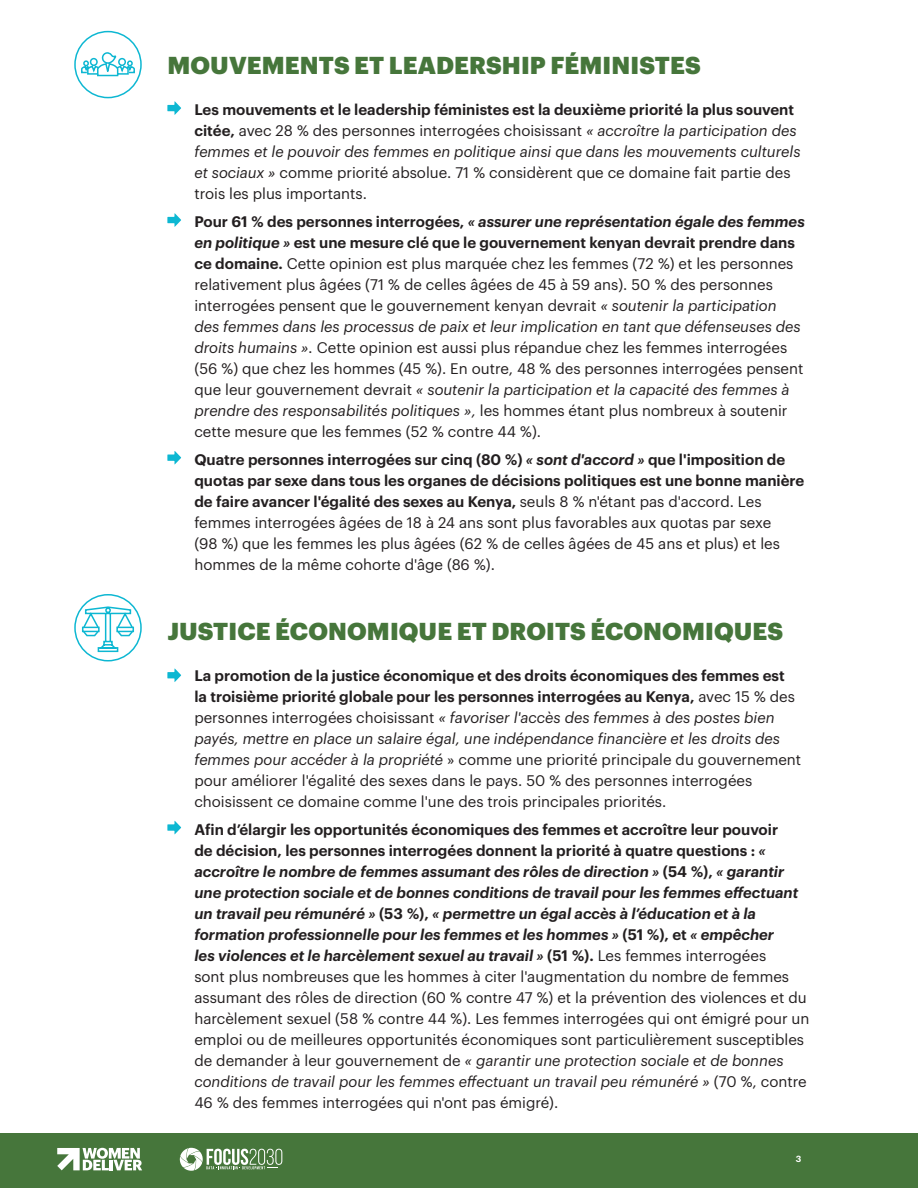
<style>
.page{position:relative;width:918px;height:1188px;background:#fff}
.page>*{position:absolute;margin:0;border:0;box-sizing:border-box;transform-origin:0 0}
.Subhead{font:900 24px "Graphik";letter-spacing:.005em;color:#46763b}
.Body{font:15px/21px "Graphik";color:#231f20}
.Body-2{font:600 8.7px "Graphik";color:#fff}
.s1{font-weight:600}
.s2{font-style:italic}
.s3{font-weight:600;font-style:italic}
</style>
<div class="page">
<div style="left:0;top:1133px;width:918px;height:55px;background:#46763b"></div>
<svg style="left:179px;top:1148px;width:103px;height:23px"></svg>
<svg style="left:57px;top:1148px;width:85px;height:22px"></svg>
<svg style="left:167px;top:213px;width:14px;height:14px"></svg>
<svg style="left:167px;top:451px;width:14px;height:14px"></svg>
<svg style="left:167px;top:821px;width:14px;height:13px"></svg>
<svg style="left:167px;top:668px;width:14px;height:14px"></svg>
<svg style="left:80px;top:52px;width:56px;height:32px"></svg>
<div style="left:74px;top:31px;width:68px;height:67px;border:2px solid #0db7d2;border-radius:50%"></div>
<svg style="left:81px;top:605px;width:54px;height:48px"></svg>
<div style="left:74px;top:594px;width:68px;height:68px;border:2px solid #0db7d2;border-radius:50%"></div>
<svg style="left:167px;top:101px;width:14px;height:14px"></svg>
<p class="Subhead" style="left:167px;top:46px;width:535px">MOUVEMENTS ET LEADERSHIP FÉMINISTES</p>
<p class="Body" style="left:194px;top:98px;width:608px"><span class="s1">Les mouvements et le leadership féministes est la deuxième priorité la plus souvent citée,</span> avec 28 % des personnes interrogées choisissant <span class="s2">« accroître la participation des femmes et le pouvoir des femmes en politique ainsi que dans les mouvements culturels et sociaux »</span> comme priorité absolue. 71 % considèrent que ce domaine fait partie des trois les plus importants.</p>
<p class="Body" style="left:194px;top:210px;width:612px"><span class="s1">Pour 61 % des personnes interrogées,</span> <span class="s3">« assurer une représentation égale des femmes en politique »</span> <span class="s1">est une mesure clé que le gouvernement kenyan devrait prendre dans ce domaine.</span> Cette opinion est plus marquée chez les femmes (72 %) et les personnes relativement plus âgées (71 % de celles âgées de 45 à 59 ans). 50 % des personnes interrogées pensent que le gouvernement kenyan devrait <span class="s2">« soutenir la participation des femmes dans les processus de paix et leur implication en tant que défenseuses des droits humains ».</span> Cette opinion est aussi plus répandue chez les femmes interrogées (56 %) que chez les hommes (45 %). En outre, 48 % des personnes interrogées pensent que leur gouvernement devrait <span class="s2">« soutenir la participation et la capacité des femmes à prendre des responsabilités politiques »,</span> les hommes étant plus nombreux à soutenir cette mesure que les femmes (52 % contre 44 %).</p>
<p class="Body" style="left:194px;top:447px;width:611px"><span class="s1">Quatre personnes interrogées sur cinq (80 %)</span> <span class="s3">« sont d'accord »</span> <span class="s1">que l'imposition de quotas par sexe dans tous les organes de décisions politiques est une bonne manière de faire avancer l'égalité des sexes au Kenya,</span> seuls 8 % n'étant pas d'accord. Les femmes interrogées âgées de 18 à 24 ans sont plus favorables aux quotas par sexe<br>(98 %) que les femmes les plus âgées (62 % de celles âgées de 45 ans et plus) et les hommes de la même cohorte d'âge (86 %).</p>
<p class="Subhead" style="left:167px;top:613px;width:617px">JUSTICE ÉCONOMIQUE ET DROITS ÉCONOMIQUES</p>
<p class="Body" style="left:194px;top:664px;width:608px"><span class="s1">La promotion de la justice économique et des droits économiques des femmes est<br>la troisième priorité globale pour les personnes interrogées au Kenya,</span> avec 15 % des personnes interrogées choisissant <span class="s2">« favoriser l'accès des femmes à des postes bien payés, mettre en place un salaire égal, une indépendance financière et les droits des femmes pour accéder à la propriété</span> » comme une priorité principale du gouvernement pour améliorer l'égalité des sexes dans le pays. 50 % des personnes interrogées choisissent ce domaine comme l'une des trois principales priorités.</p>
<p class="Body" style="left:194px;top:818px;width:617px"><span class="s1">Afin d’élargir les opportunités économiques des femmes et accroître leur pouvoir<br>de décision, les personnes interrogées donnent la priorité à quatre questions :</span> <span class="s3">« accroître le nombre de femmes assumant des rôles de direction »</span> <span class="s1">(54 %),</span> <span class="s3">« garantir une protection sociale et de bonnes conditions de travail pour les femmes effectuant un travail peu rémunéré »</span> <span class="s1">(53 %),</span> <span class="s3">« permettre un égal accès à l’éducation et à la formation professionnelle pour les femmes et les hommes »</span> <span class="s1">(51 %), et</span> <span class="s3">« empêcher<br>les violences et le harcèlement sexuel au travail »</span> <span class="s1">(51 %).</span> Les femmes interrogées<br>sont plus nombreuses que les hommes à citer l'augmentation du nombre de femmes assumant des rôles de direction (60 % contre 47 %) et la prévention des violences et du harcèlement sexuel (58 % contre 44 %). Les femmes interrogées qui ont émigré pour un emploi ou de meilleures opportunités économiques sont particulièrement susceptibles de demander à leur gouvernement de <span class="s2">« garantir une protection sociale et de bonnes conditions de travail pour les femmes effectuant un travail peu rémunéré »</span> (70 %, contre 46 % des femmes interrogées qui n'ont pas émigré).</p>
<p class="Body-2" style="left:796px;top:1152px;width:7px">3</p>
</div>
